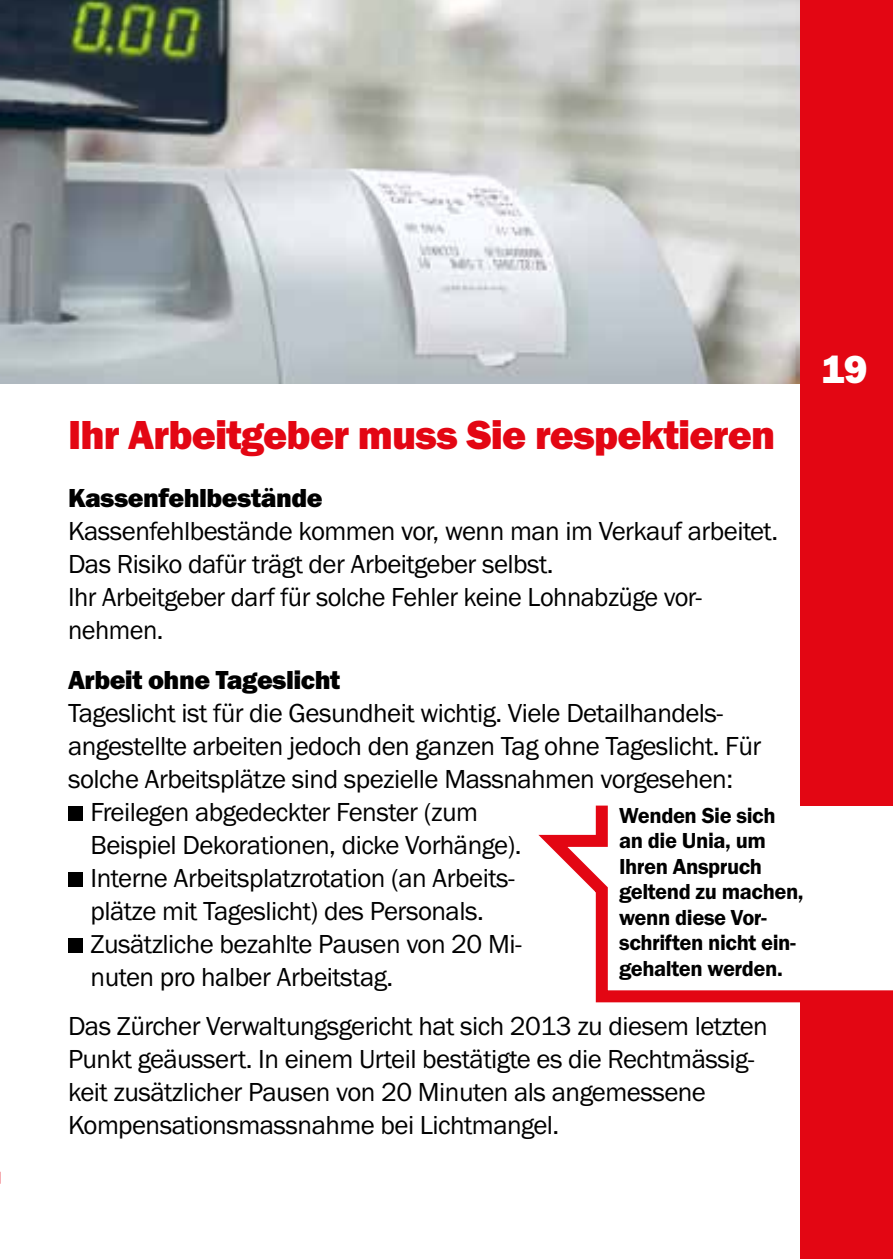
<style>
.page{position:relative;width:893px;height:1259px;background:#e30613}
.page>*{position:absolute;margin:0;border:0;box-sizing:border-box;transform-origin:0 0}
.t1{font:42px "Franklin Got URWT Hea";letter-spacing:-.02em;color:#e30613}
.t2{font:40.5px "Franklin Got URWT Hea";color:#fff}
.t3{font:27px/33px "Franklin Got URWT Boo";letter-spacing:-.02em;color:#000}
.t4{font:27px "Franklin Got URWT Hea";letter-spacing:-.02em;color:#000}
.t5{font:22.5px/25.5px "Franklin Got URWT Dem";letter-spacing:-.02em;color:#000}
</style>
<div class="page">
<hr style="left:0;top:0;width:1px;height:1259px;background:#000">
<div style="left:0;top:383px;width:799px;height:876px;background:#fff"></div>
<div style="left:68px;top:807px;width:14px;height:14px;background:#000"></div>
<div style="left:68px;top:873px;width:14px;height:14px;background:#000"></div>
<div style="left:68px;top:939px;width:14px;height:14px;background:#000"></div>
<img style="left:1px;top:0;width:798px;height:383px">
<svg style="left:0;top:1171px;width:1px;height:13px"></svg>
<svg style="left:538px;top:793px;width:355px;height:215px"></svg>
<h1 class="t1" style="left:68px;top:410px;width:709px">Ihr Arbeitgeber muss Sie respektieren</h1>
<p class="t4" style="left:68px;top:482px;width:256px">Kassenfehlbestände</p>
<p class="t3" style="left:68px;top:515px;width:712px">Kassenfehlbestände kommen vor, wenn man im Verkauf arbeitet.<br>Das Risiko dafür trägt der Arbeitgeber selbst.<br>Ihr Arbeitgeber darf für solche Fehler keine Lohnabzüge vor&shy;nehmen.</p>
<p class="t4" style="left:68px;top:664px;width:274px">Arbeit ohne Tageslicht</p>
<p class="t3" style="left:68px;top:697px;width:657px">Tageslicht ist für die Gesundheit wichtig. Viele Detailhandels-</p>
<p class="t3" style="left:68px;top:730px;width:695px">angestellte arbeiten jedoch den ganzen Tag ohne Tageslicht. Für</p>
<p class="t3" style="left:68px;top:763px;width:667px">solche Arbeitsplätze sind spezielle Massnahmen vorgesehen:</p>
<p class="t3" style="left:91px;top:796px;width:389px">Freilegen abgedeckter Fenster (zum</p>
<p class="t3" style="left:91px;top:829px;width:433px">Beispiel Dekorationen, dicke Vorhänge).</p>
<p class="t3" style="left:91px;top:862px;width:426px">Interne Arbeitsplatzrotation (an Arbeits-</p>
<p class="t3" style="left:91px;top:895px;width:395px">plätze mit Tageslicht) des Personals.</p>
<p class="t3" style="left:91px;top:928px;width:433px">Zusätzliche bezahlte Pausen von 20 Mi-</p>
<p class="t3" style="left:91px;top:961px;width:304px">nuten pro halber Arbeitstag.</p>
<p class="t3" style="left:68px;top:1010px;width:701px">Das Zürcher Verwaltungsgericht hat sich 2013 zu diesem letzten Punkt geäussert. In einem Urteil bestätigte es die Rechtmässig&shy;keit zusätzlicher Pausen von 20 Minuten als angemessene Kompensationsmassnahme bei Lichtmangel.</p>
<p class="t5" style="left:619px;top:803px;width:186px">Wenden Sie sich an die Unia, um<br>Ihren Anspruch geltend zu machen, wenn diese Vor&shy;schriften nicht ein&shy;gehalten werden.</p>
<h2 class="t2" style="left:821px;top:346px;width:48px">19</h2>
</div>
